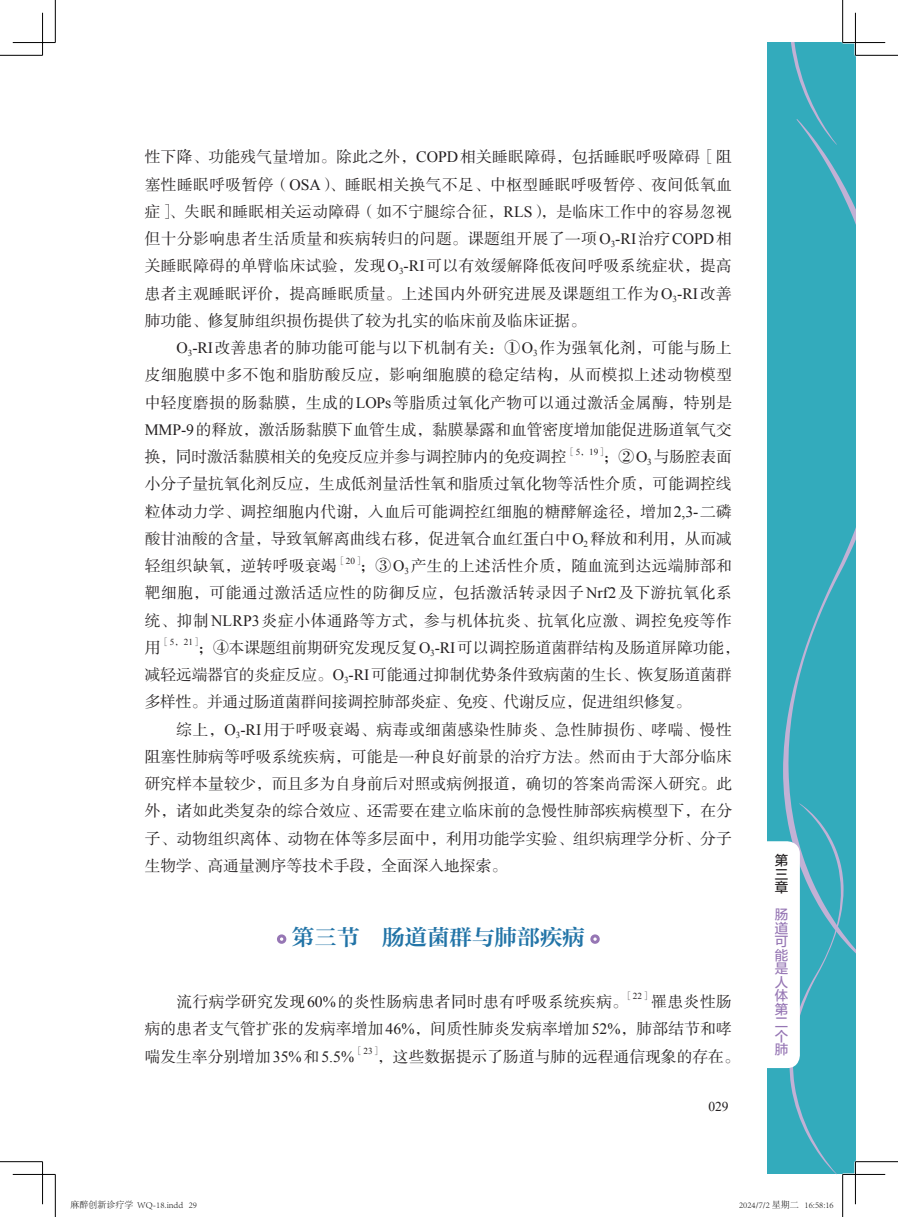
<style>
.page{position:relative;width:898px;height:1217px;background:#fff}
.page>*{position:absolute;margin:0;border:0;box-sizing:border-box;transform-origin:0 0}
.bt3{font:22.5px "FZZYSK1 GBK1 0";color:#2274a7}
.zw{font:15.75px/27.3px "FZSSK GBK1 0";color:#231f20;text-align:justify}
.zw-2{font:15.75px "FZSSK GBK1 0";letter-spacing:.025em;color:#231f20}
.t1{font:13.5px/13.5px "FZLTZHUNHK GBK1 0";color:#9676b4;text-align:justify}
.t2{font:13.5px "Times New Roman";color:#231f20}
.t3{font:13.5px/13.5px "FZLTZHUNHK GBK1 0";color:#231f20;text-align:justify}
.zw-3{font:9.15px "FZSSK GBK1 0";color:#231f20}
.t4{font:300 9px "Adobe Song Std";color:#000}
.s1{font-family:"Times New Roman"}
</style>
<div class="page">
<div style="left:767px;top:43px;width:88px;height:1131px;background:#33abbc"></div>
<svg style="left:791px;top:43px;width:29px;height:76px"></svg>
<svg style="left:783px;top:119px;width:72px;height:834px"></svg>
<svg style="left:767px;top:803px;width:76px;height:371px"></svg>
<div style="left:277px;top:934px;width:9px;height:9px;border:3px solid #9676b4;border-radius:50%"></div>
<div style="left:590px;top:934px;width:9px;height:9px;border:3px solid #9676b4;border-radius:50%"></div>
<hr style="left:842px;top:41px;width:42px;height:3px;background:#fff">
<hr style="left:842px;top:1172px;width:42px;height:3px;background:#fff">
<hr style="left:0;top:55px;width:43px;height:1px;background:#000">
<hr style="left:855px;top:55px;width:42px;height:1px;background:#000">
<hr style="left:0;top:1161px;width:43px;height:1px;background:#000">
<hr style="left:855px;top:1161px;width:42px;height:1px;background:#000">
<hr style="left:55px;top:0;width:1px;height:43px;background:#000">
<hr style="left:55px;top:1174px;width:1px;height:42px;background:#000">
<hr style="left:842px;top:0;width:1px;height:43px;background:#000">
<hr style="left:842px;top:1174px;width:1px;height:42px;background:#000">
<hr style="left:13px;top:42px;width:42px;height:1px;background:#000">
<hr style="left:842px;top:42px;width:42px;height:1px;background:#000">
<hr style="left:13px;top:1173px;width:42px;height:1px;background:#000">
<hr style="left:842px;top:1173px;width:42px;height:1px;background:#000">
<hr style="left:42px;top:13px;width:1px;height:42px;background:#000">
<hr style="left:42px;top:1161px;width:1px;height:42px;background:#000">
<hr style="left:854px;top:13px;width:1px;height:42px;background:#000">
<hr style="left:854px;top:1161px;width:1px;height:42px;background:#000">
<p class="zw" style="left:145px;top:144px;width:588px">性下降、功能残气量增加。除此之外，<span class="s1">COPD</span>相关睡眠障碍，包括睡眠呼吸障碍［阻塞性睡眠呼吸暂停（<span class="s1">OSA</span>）、睡眠相关换气不足、中枢型睡眠呼吸暂停、夜间低氧血症］、失眠和睡眠相关运动障碍（如不宁腿综合征，<span class="s1">RLS</span>），是临床工作中的容易忽视但十分影响患者生活质量和疾病转归的问题。课题组开展了一项<span class="s1">O</span><sub>3</sub><span class="s1">-RI</span>治疗<span class="s1">COPD</span>相关睡眠障碍的单臂临床试验，发现<span class="s1">O</span><sub>3</sub><span class="s1">-RI</span>可以有效缓解降低夜间呼吸系统症状，提高患者主观睡眠评价，提高睡眠质量。上述国内外研究进展及课题组工作为<span class="s1">O</span><sub>3</sub><span class="s1">-RI</span>改善肺功能、修复肺组织损伤提供了较为扎实的临床前及临床证据。</p>
<p class="zw" style="left:145px;top:335px;width:588px;text-indent:32px"><span class="s1">O</span><sub>3</sub><span class="s1">-RI</span>改善患者的肺功能可能与以下机制有关：①<span class="s1">O</span><sub>3</sub> 作为强氧化剂，可能与肠上皮细胞膜中多不饱和脂肪酸反应，影响细胞膜的稳定结构，从而模拟上述动物模型中轻度磨损的肠黏膜，生成的<span class="s1">LOPs</span>等脂质过氧化产物可以通过激活金属酶，特别是<span class="s1">MMP-9</span>的释放，激活肠黏膜下血管生成，黏膜暴露和血管密度增加能促进肠道氧气交换，同时激活黏膜相关的免疫反应并参与调控肺内的免疫调控</p>
<p class="zw-3" style="left:566px;top:446px;width:42px">［<span class="s1">5</span>，<span class="s1">19</span>］</p>
<p class="zw" style="left:145px;top:444px;width:588px;text-indent:458px">；②<span class="s1">O</span><sub>3</sub> 与肠腔表面小分子量抗氧化剂反应，生成低剂量活性氧和脂质过氧化物等活性介质，可能调控线粒体动力学、调控细胞内代谢，入血后可能调控红细胞的糖酵解途径，增加<span class="s1">2,3-</span>二磷酸甘油酸的含量，导致氧解离曲线右移，促进氧合血红蛋白中<span class="s1">O</span><sub>2</sub> 释放和利用，从而减轻组织缺氧，逆转呼吸衰竭</p>
<p class="zw-3" style="left:337px;top:555px;width:29px">［<span class="s1">20</span>］</p>
<p class="zw" style="left:145px;top:553px;width:588px;text-indent:215px">；③<span class="s1">O</span><sub>3</sub> 产生的上述活性介质，随血流到达远端肺部和靶细胞，可能通过激活适应性的防御反应，包括激活转录因子<span class="s1">Nrf2</span>及下游抗氧化系统、抑制<span class="s1">NLRP3</span>炎症小体通路等方式，参与机体抗炎、抗氧化应激、调控免疫等作用</p>
<p class="zw-3" style="left:160px;top:637px;width:43px">［<span class="s1">5</span>，<span class="s1">21</span>］</p>
<p class="zw" style="left:145px;top:634px;width:596px;text-align:left;text-indent:53px">；④本课题组前期研究发现反复<span class="s1">O</span><sub>3</sub><span class="s1">-RI</span>可以调控肠道菌群结构及肠道屏障功能，减轻远端器官的炎症反应。<span class="s1">O</span><sub>3</sub><span class="s1">-RI</span>可能通过抑制优势条件致病菌的生长、恢复肠道菌群多样性。并通过肠道菌群间接调控肺部炎症、免疫、代谢反应，促进组织修复。</p>
<p class="zw" style="left:145px;top:716px;width:588px;text-indent:32px">综上，<span class="s1">O</span><sub>3</sub><span class="s1">-RI</span>用于呼吸衰竭、病毒或细菌感染性肺炎、急性肺损伤、哮喘、慢性阻塞性肺病等呼吸系统疾病，可能是一种良好前景的治疗方法。然而由于大部分临床研究样本量较少，而且多为自身前后对照或病例报道，确切的答案尚需深入研究。此外，诸如此类复杂的综合效应、还需要在建立临床前的急慢性肺部疾病模型下，在分子、动物组织离体、动物在体等多层面中，利用功能学实验、组织病理学分析、分子生物学、高通量测序等技术手段，全面深入地探索。</p>
<p class="bt3" style="left:292px;top:924px;width:294px">第三节　肠道菌群与肺部疾病</p>
<p class="zw-2" style="left:176px;top:993px;width:452px">流行病学研究发现<span class="s1">60%</span>的炎性肠病患者同时患有呼吸系统疾病。</p>
<p class="zw-3" style="left:623px;top:991px;width:29px">［<span class="s1">22</span>］</p>
<p class="zw" style="left:145px;top:988px;width:588px;text-indent:506px">罹患炎性肠病的患者支气管扩张的发病率增加<span class="s1">46%</span>，间质性肺炎发病率增加<span class="s1">52%</span>，肺部结节和哮喘发生率分别增加<span class="s1">35%</span>和<span class="s1">5.5%</span></p>
<p class="zw-3" style="left:354px;top:1045px;width:29px">［<span class="s1">23</span>］</p>
<p class="zw" style="left:377px;top:1043px;width:364px">，这些数据提示了肠道与肺的远程通信现象的存在。</p>
<p class="t2" style="left:708px;top:1097px;width:22px">029</p>
<p class="t3" style="left:774px;top:853px;width:15px">第三章</p>
<p class="t1" style="left:774px;top:907px;width:15px">肠道可能是人体第二个肺</p>
<p class="t4" style="left:70px;top:1199px;width:128px">麻醉创新诊疗学 WQ-18.indd 29</p>
<p class="t4" style="left:738px;top:1199px;width:96px">2024/7/2 星期二 16:58:16</p>
</div>
